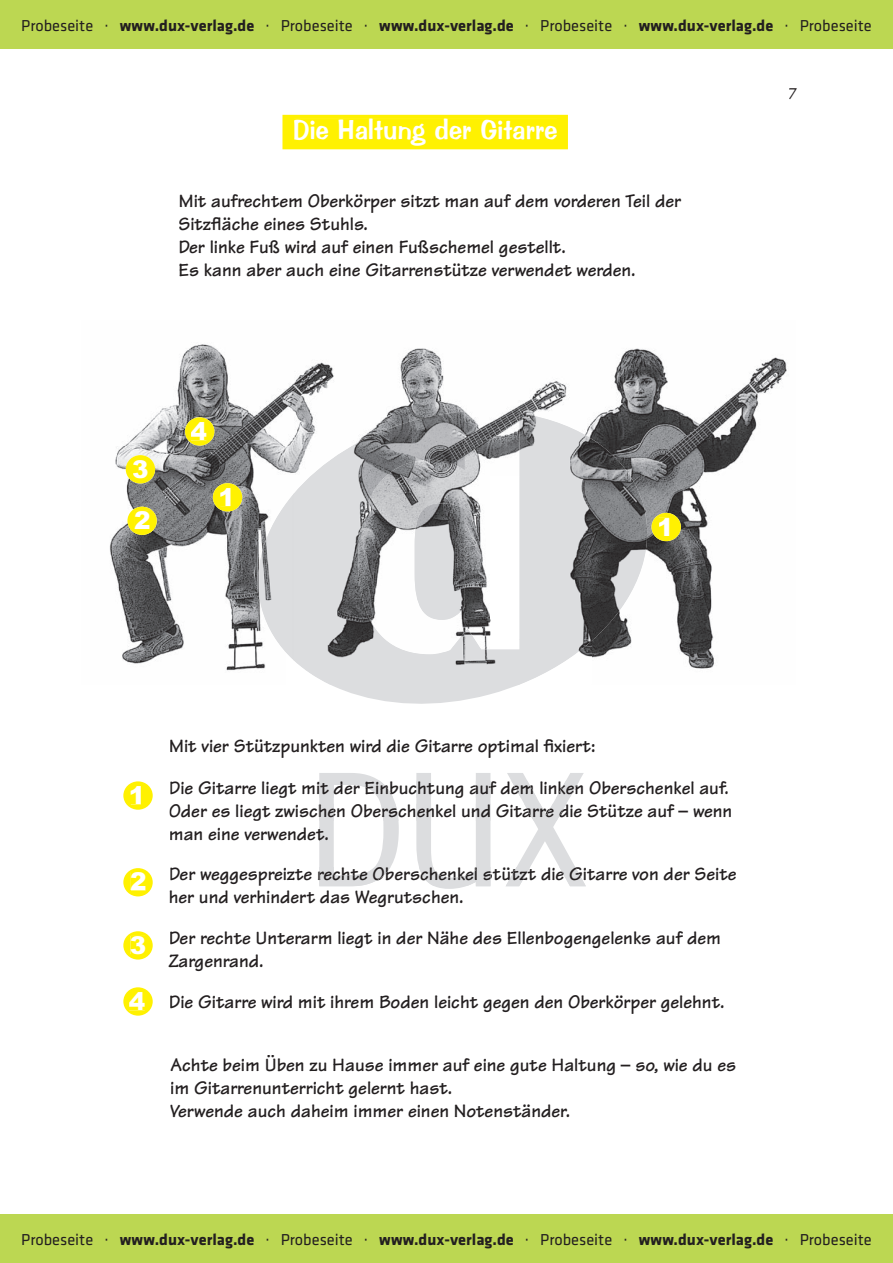
<style>
.page{position:relative;width:893px;height:1263px;background:#fff}
.page>*{position:absolute;margin:0;border:0;box-sizing:border-box;transform-origin:0 0}
.t1{font:27.45px "Impress BT";color:#fff}
.t2{font:900 24.6px "Arial";color:#fff}
.t3{font:700 19.2px/23px "Tekton";color:#231f20}
.t4{font:16.5px "Stempel Garamond";color:#231f20;scale:1.11 1}
.t5{font:700 16.35px "Klavika";color:#231f20}
.s1{font-weight:400}
</style>
<div class="page">
<svg style="left:331px;top:685px;width:187px;height:19px;fill:#dcdddf"></svg>
<div style="left:0;top:0;width:893px;height:49px;background:#bcd752"></div>
<div style="left:0;top:1214px;width:893px;height:49px;background:#bcd752"></div>
<img style="left:115px;top:344px;width:351px;height:184px">
<img style="left:508px;top:348px;width:279px;height:128px">
<img style="left:594px;top:476px;width:120px;height:193px">
<img style="left:109px;top:528px;width:156px;height:143px">
<img style="left:293px;top:412px;width:363px;height:228px">
<img style="left:251px;top:493px;width:43px;height:167px">
<img style="left:293px;top:639px;width:301px;height:46px">
<svg style="left:123px;top:781px;width:30px;height:29px"></svg>
<div style="left:131px;top:786px;width:10px;height:18px;background:#fff101"></div>
<svg style="left:123px;top:868px;width:30px;height:28px"></svg>
<div style="left:131px;top:872px;width:15px;height:18px;background:#fff101"></div>
<svg style="left:123px;top:931px;width:30px;height:28px"></svg>
<div style="left:131px;top:936px;width:14px;height:18px;background:#fff101"></div>
<svg style="left:123px;top:987px;width:30px;height:29px"></svg>
<div style="left:129px;top:992px;width:16px;height:18px;background:#fff101"></div>
<svg style="left:506px;top:773px;width:80px;height:113px"></svg>
<svg style="left:319px;top:773px;width:80px;height:113px"></svg>
<svg style="left:416px;top:773px;width:74px;height:116px"></svg>
<svg style="left:282px;top:115px;width:286px;height:34px;background:#fff104"></svg>
<div style="left:294px;top:119px;width:263px;height:27px;background:#fff101"></div>
<svg style="left:651px;top:513px;width:30px;height:28px"></svg>
<div style="left:659px;top:518px;width:10px;height:18px;background:#fff101"></div>
<svg style="left:213px;top:483px;width:29px;height:28px"></svg>
<div style="left:220px;top:488px;width:10px;height:18px;background:#fff101"></div>
<svg style="left:127px;top:507px;width:30px;height:28px"></svg>
<div style="left:135px;top:511px;width:15px;height:18px;background:#fff101"></div>
<svg style="left:126px;top:455px;width:29px;height:28px"></svg>
<div style="left:133px;top:460px;width:15px;height:18px;background:#fff101"></div>
<svg style="left:185px;top:417px;width:29px;height:29px"></svg>
<div style="left:191px;top:422px;width:15px;height:18px;background:#fff101"></div>
<p class="t5" style="left:21px;top:16px;width:852px"><span class="s1">Probeseite ·</span> www.dux-verlag.de <span class="s1">· Probeseite ·</span> www.dux-verlag.de <span class="s1">· Probeseite ·</span> www.dux-verlag.de <span class="s1">· Probeseite</span></p>
<h1 class="t1" style="left:293px;top:113px;width:266px">Die Haltung der Gitarre</h1>
<p class="t3" style="left:178px;top:190px;width:504px">Mit aufrechtem Oberkörper sitzt man auf dem vorderen Teil der Sitzfläche eines Stuhls.<br>Der linke Fuß wird auf einen Fußschemel gestellt.<br>Es kann aber auch eine Gitarrenstütze verwendet werden.</p>
<p class="t2" style="left:132px;top:455px;width:18px">3</p>
<p class="t2" style="left:134px;top:506px;width:18px">2</p>
<p class="t2" style="left:190px;top:418px;width:18px">4</p>
<p class="t2" style="left:218px;top:484px;width:18px">1</p>
<p class="t2" style="left:657px;top:513px;width:18px">1</p>
<p class="t4" style="left:788px;top:84px;width:10px">7</p>
<p class="t2" style="left:129px;top:782px;width:18px">1</p>
<p class="t2" style="left:130px;top:868px;width:18px">2</p>
<p class="t2" style="left:130px;top:931px;width:18px">3</p>
<p class="t2" style="left:129px;top:988px;width:18px">4</p>
<p class="t3" style="left:169px;top:734px;width:428px">Mit vier Stützpunkten wird die Gitarre optimal fixiert:</p>
<p class="t3" style="left:169px;top:776px;width:565px">Die Gitarre liegt mit der Einbuchtung auf dem linken Oberschenkel auf.<br>Oder es liegt zwischen Oberschenkel und Gitarre die Stütze auf – wenn man eine verwendet.</p>
<p class="t3" style="left:169px;top:862px;width:569px">Der weggespreizte rechte Oberschenkel stützt die Gitarre von der Seite her und verhindert das Wegrutschen.</p>
<p class="t3" style="left:169px;top:926px;width:554px">Der rechte Unterarm liegt in der Nähe des Ellenbogengelenks auf dem<br>Zargenrand.</p>
<p class="t3" style="left:169px;top:991px;width:557px">Die Gitarre wird mit ihrem Boden leicht gegen den Oberkörper gelehnt.</p>
<p class="t3" style="left:170px;top:1054px;width:567px">Achte beim Üben zu Hause immer auf eine gute Haltung – so, wie du es im Gitarrenunterricht gelernt hast.<br>Verwende auch daheim immer einen Notenständer.</p>
<p class="t5" style="left:21px;top:1230px;width:852px"><span class="s1">Probeseite ·</span> www.dux-verlag.de <span class="s1">· Probeseite ·</span> www.dux-verlag.de <span class="s1">· Probeseite ·</span> www.dux-verlag.de <span class="s1">· Probeseite</span></p>
</div>
